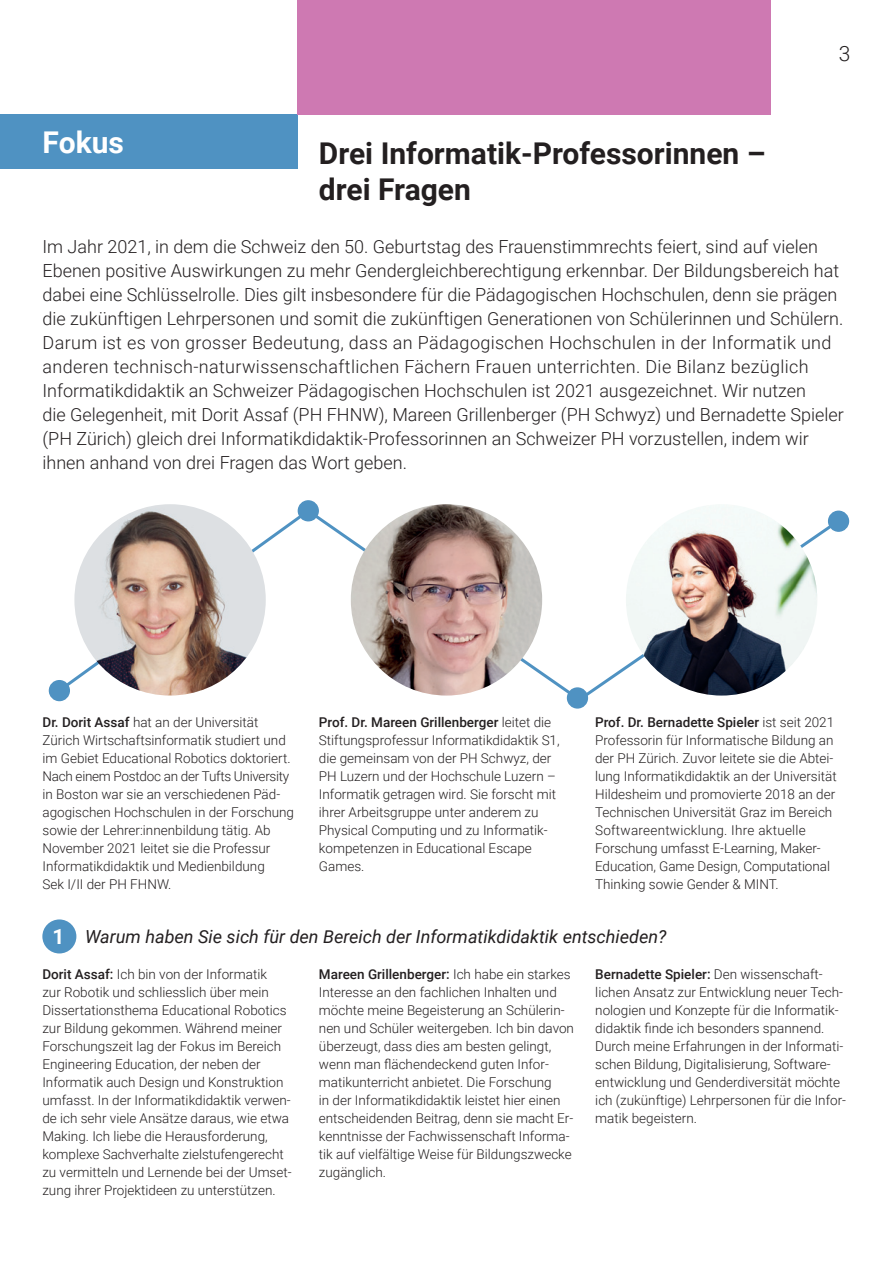
<style>
.page{position:relative;width:893px;height:1263px;background:#fff}
.page>*{position:absolute;margin:0;border:0;box-sizing:border-box;transform-origin:0 0}
.t1{font:700 30px/36px "Roboto";color:#231f20}
.t2{font:700 30px "Roboto";color:#fff}
.t3{font:300 21px "Roboto";color:#231f20}
.t4{font:300 18px/24px "Roboto";color:#231f20}
.t5{font:italic 18px "Roboto";color:#231f20}
.t6{font:300 13.5px/18px "Roboto";color:#231f20}
.s1{font-weight:500}
.s2{font-weight:700;font-style:normal;font-size:21px;color:#fff}
</style>
<div class="page">
<svg style="left:55px;top:507px;width:786px;height:196px"></svg>
<div style="left:0;top:115px;width:297px;height:54px;background:#4f92c2"></div>
<div style="left:298px;top:0;width:473px;height:115px;background:#ce79b2"></div>
<img style="left:74px;top:504px;width:192px;height:191px;border-radius:96px">
<img style="left:626px;top:504px;width:191px;height:191px;border-radius:96px">
<img style="left:351px;top:504px;width:191px;height:191px;border-radius:96px">
<div style="left:42px;top:919px;width:34px;height:34px;background:#4f92c2;border-radius:50%"></div>
<div style="left:298px;top:501px;width:20px;height:20px;background:#4f92c2;border-radius:50%"></div>
<div style="left:298px;top:500px;width:21px;height:21px;border:2px solid #4f92c2;border-radius:50%"></div>
<div style="left:50px;top:681px;width:19px;height:19px;background:#4f92c2;border-radius:50%"></div>
<div style="left:49px;top:680px;width:21px;height:21px;border:2px solid #4f92c2;border-radius:50%"></div>
<div style="left:568px;top:688px;width:19px;height:20px;background:#4f92c2;border-radius:50%"></div>
<div style="left:567px;top:687px;width:21px;height:22px;border:2px solid #4f92c2;border-radius:50%"></div>
<div style="left:829px;top:511px;width:19px;height:20px;background:#4f92c2;border-radius:50%"></div>
<div style="left:828px;top:511px;width:21px;height:21px;border:2px solid #4f92c2;border-radius:50%"></div>
<h1 class="t2" style="left:43px;top:121px;width:83px">Fokus</h1>
<h1 class="t1" style="left:319px;top:134px;width:448px">Drei Informatik-Professorinnen – drei Fragen</h1>
<h2 class="t3" style="left:839px;top:38px;width:13px">3</h2>
<p class="t4" style="left:43px;top:234px;width:803px">Im Jahr 2021, in dem die Schweiz den 50. Geburtstag des Frauenstimmrechts feiert, sind auf vielen Ebenen positive Auswirkungen zu mehr Gendergleichberechtigung erkennbar. Der Bildungsbereich hat dabei eine Schlüsselrolle. Dies gilt insbesondere für die Pädagogischen Hochschulen, denn sie prägen die zukünftigen Lehrpersonen und somit die zukünftigen Generationen von Schülerinnen und Schülern.<br>Darum ist es von grosser Bedeutung, dass an Pädagogischen Hochschulen in der Informatik und anderen technisch-naturwissenschaftlichen Fächern Frauen unterrichten. Die Bilanz bezüglich Informatikdidaktik an Schweizer Pädagogischen Hochschulen ist 2021 ausgezeichnet. Wir nutzen<br>die Gelegenheit, mit Dorit Assaf (PH FHNW), Mareen Grillenberger (PH Schwyz) und Bernadette Spieler (PH Zürich) gleich drei Informatikdidaktik-Professorinnen an Schweizer PH vorzustellen, indem wir ihnen anhand von drei Fragen das Wort geben.</p>
<p class="t6" style="left:43px;top:712px;width:253px"><span class="s1">Dr. Dorit Assaf</span> hat an der Universität Zürich Wirtschaftsinformatik studiert und im Gebiet Educational Robotics doktoriert.<br>Nach einem Postdoc an der Tufts University in Boston war sie an verschiedenen Päd&shy;agogischen Hochschulen in der Forschung sowie der Lehrer:innenbildung tätig. Ab November 2021 leitet sie die Professur Informatikdidaktik und Medienbildung<br>Sek I/II der PH FHNW.</p>
<p class="t6" style="left:595px;top:712px;width:243px"><span class="s1">Prof. Dr. Bernadette Spieler</span> ist seit 2021<br>Professorin für Informatische Bildung an der PH Zürich. Zuvor leitete sie die Abtei&shy;lung Informatikdidaktik an der Universität Hildesheim und promovierte 2018 an der Technischen Universität Graz im Bereich Softwareentwicklung. Ihre aktuelle Forschung umfasst E-Learning, Maker-Education, Game Design, Computational Thinking sowie Gender &amp; MINT.</p>
<p class="t6" style="left:319px;top:712px;width:242px"><span class="s1">Prof. Dr. Mareen Grillenberger</span> leitet die Stiftungsprofessur Informatikdidaktik S1, die gemeinsam von der PH Schwyz, der PH Luzern und der Hochschule Luzern – Informatik getragen wird. Sie forscht mit ihrer Arbeitsgruppe unter anderem zu Physical Computing und zu Informatik&shy;kompetenzen in Educational Escape Games.</p>
<h3 class="t5" style="left:53px;top:923px;width:615px"><span class="s2">1</span> Warum haben Sie sich für den Bereich der Informatikdidaktik entschieden?</h3>
<p class="t6" style="left:319px;top:964px;width:257px"><span class="s1">Mareen Grillenberger:</span> Ich habe ein starkes Interesse an den fachlichen Inhalten und möchte meine Begeisterung an Schülerin&shy;nen und Schüler weitergeben. Ich bin davon überzeugt, dass dies am besten gelingt, wenn man flächendeckend guten Infor&shy;matikunterricht anbietet. Die Forschung<br>in der Informatikdidaktik leistet hier einen entscheidenden Beitrag, denn sie macht Er&shy;kenntnisse der Fachwissenschaft Informa&shy;tik auf vielfältige Weise für Bildungszwecke zugänglich.</p>
<p class="t6" style="left:595px;top:964px;width:252px"><span class="s1">Bernadette Spieler:</span> Den wissenschaft&shy;lichen Ansatz zur Entwicklung neuer Tech&shy;nologien und Konzepte für die Informatik&shy;didaktik finde ich besonders spannend.<br>Durch meine Erfahrungen in der Informati&shy;schen Bildung, Digitalisierung, Software&shy;entwicklung und Genderdiversität möchte ich (zukünftige) Lehrpersonen für die Infor&shy;matik begeistern.</p>
<p class="t6" style="left:42px;top:964px;width:251px"><span class="s1">Dorit Assaf:</span> Ich bin von der Informatik<br>zur Robotik und schliesslich über mein Dissertationsthema Educational Robotics zur Bildung gekommen. Während meiner Forschungszeit lag der Fokus im Bereich Engineering Education, der neben der Informatik auch Design und Konstruktion umfasst. In der Informatikdidaktik verwen&shy;de ich sehr viele Ansätze daraus, wie etwa Making. Ich liebe die Herausforderung, komplexe Sachverhalte zielstufengerecht zu vermitteln und Lernende bei der Umset&shy;zung ihrer Projektideen zu unterstützen.</p>
</div>
